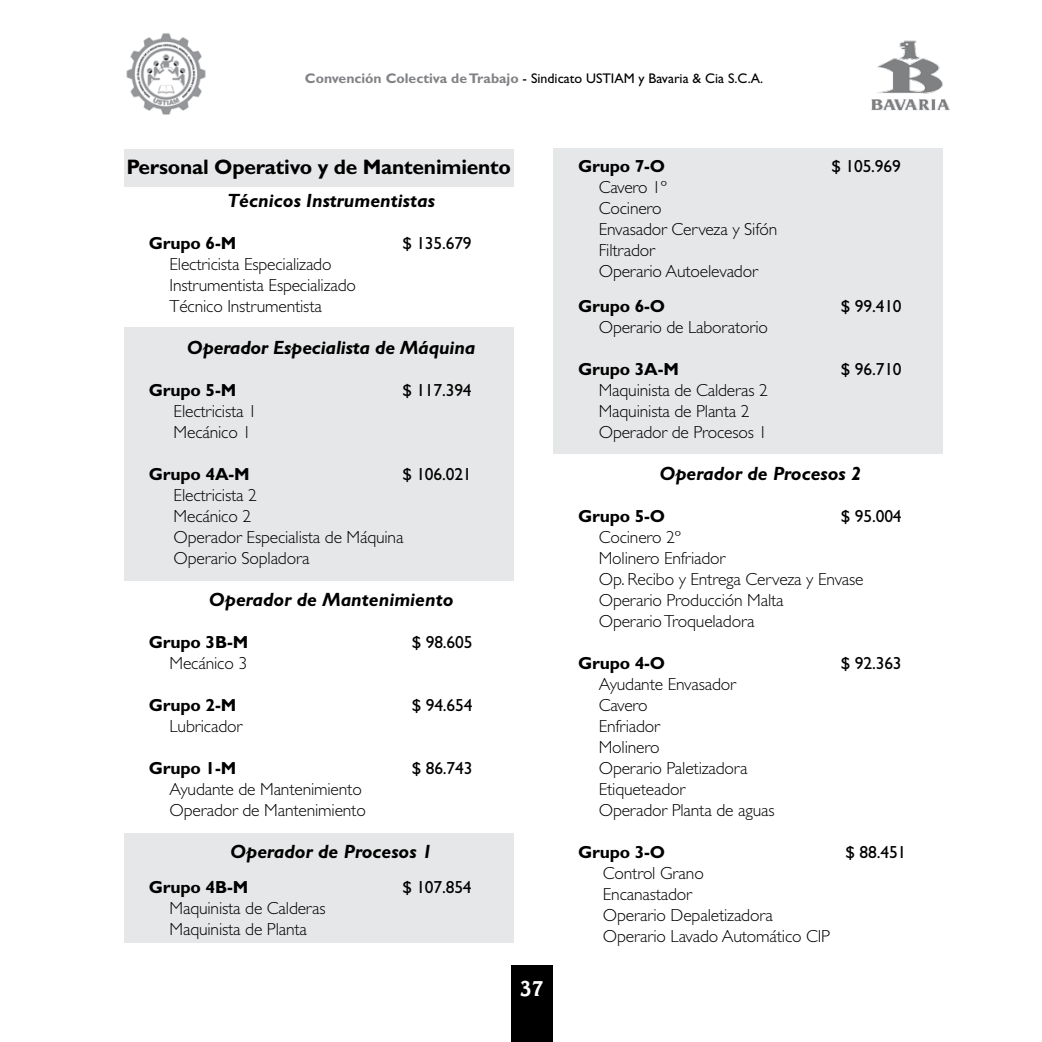
<style>
.page{position:relative;width:1042px;height:1042px;background:#fff}
.page>*{position:absolute;margin:0;border:0;box-sizing:border-box;transform-origin:0 0}
.t1{font:700 21px "Gill Sans";letter-spacing:-.01em;color:#000}
.t2{font:700 21px "Cantoria";color:#fff}
.t3{font:italic 700 19.25px "Gill Sans";color:#000}
.t4{font:300 17.5px/21px "Gill Sans";letter-spacing:-.01em;color:#000}
.t5{font:700 17.5px "Gill Sans";letter-spacing:-.01em;color:#000}
.t6{font:17.5px "Gill Sans";letter-spacing:-.01em;color:#000}
.t7{font:14px "Gill Sans";color:#000}
.s1{font-weight:700;color:#808285}
</style>
<div class="page">
<img style="left:871px;top:40px;width:79px;height:71px">
<img style="left:126px;top:33px;width:80px;height:82px">
<div style="left:511px;top:965px;width:42px;height:77px;background:#000"></div>
<div style="left:553px;top:149px;width:390px;height:305px;background:#e6e7e8"></div>
<div style="left:124px;top:833px;width:389px;height:110px;background:#e6e7e8"></div>
<div style="left:124px;top:327px;width:389px;height:253px;background:#e6e7e8"></div>
<div style="left:124px;top:149px;width:389px;height:37px;background:#e6e7e8"></div>
<p class="t7" style="left:305px;top:70px;width:460px"><span class="s1">Convención Colectiva de Trabajo</span> - Sindicato USTIAM y Bavaria &amp; Cia S.C.A.</p>
<p class="t1" style="left:126px;top:154px;width:386px">Personal Operativo y de Mantenimiento</p>
<p class="t3" style="left:227px;top:189px;width:209px">Técnicos Instrumentistas</p>
<p class="t5" style="left:149px;top:233px;width:89px">Grupo 6-M</p>
<p class="t6" style="left:402px;top:233px;width:71px">$ 135.679</p>
<p class="t4" style="left:170px;top:254px;width:188px">Electricista Especializado<br>Instrumentista Especializado<br>Técnico Instrumentista</p>
<p class="t3" style="left:187px;top:336px;width:290px">Operador Especialista de Máquina</p>
<p class="t5" style="left:149px;top:380px;width:89px">Grupo 5-M</p>
<p class="t6" style="left:402px;top:380px;width:71px">$ 117.394</p>
<p class="t4" style="left:174px;top:401px;width:85px">Electricista 1<br>Mecánico 1</p>
<p class="t5" style="left:149px;top:464px;width:102px">Grupo 4A-M</p>
<p class="t6" style="left:402px;top:464px;width:71px">$ 106.021</p>
<p class="t4" style="left:174px;top:485px;width:231px">Electricista 2<br>Mecánico 2<br>Operador Especialista de Máquina<br>Operario Sopladora</p>
<p class="t3" style="left:209px;top:588px;width:246px">Operador de Mantenimiento</p>
<p class="t5" style="left:149px;top:632px;width:101px">Grupo 3B-M</p>
<p class="t6" style="left:412px;top:632px;width:62px">$ 98.605</p>
<p class="t4" style="left:170px;top:653px;width:79px">Mecánico 3</p>
<p class="t5" style="left:149px;top:695px;width:89px">Grupo 2-M</p>
<p class="t6" style="left:412px;top:695px;width:62px">$ 94.654</p>
<p class="t4" style="left:170px;top:716px;width:74px">Lubricador</p>
<p class="t5" style="left:149px;top:758px;width:89px">Grupo 1-M</p>
<p class="t6" style="left:412px;top:758px;width:62px">$ 86.743</p>
<p class="t4" style="left:170px;top:779px;width:198px">Ayudante de Mantenimiento<br>Operador de Mantenimiento</p>
<p class="t3" style="left:230px;top:840px;width:203px">Operador de Procesos 1</p>
<p class="t5" style="left:149px;top:877px;width:101px">Grupo 4B-M</p>
<p class="t6" style="left:402px;top:877px;width:71px">$ 107.854</p>
<p class="t4" style="left:170px;top:898px;width:157px">Maquinista de Calderas<br>Maquinista de Planta</p>
<p class="t2" style="left:520px;top:976px;width:26px">37</p>
<p class="t5" style="left:578px;top:156px;width:89px">Grupo 7-O</p>
<p class="t6" style="left:831px;top:156px;width:71px">$ 105.969</p>
<p class="t4" style="left:599px;top:177px;width:180px">Cavero 1º<br>Cocinero<br>Envasador Cerveza y Sifón<br>Filtrador<br>Operario Autoelevador</p>
<p class="t5" style="left:578px;top:296px;width:89px">Grupo 6-O</p>
<p class="t6" style="left:841px;top:296px;width:62px">$ 99.410</p>
<p class="t4" style="left:599px;top:317px;width:171px">Operario de Laboratorio</p>
<p class="t5" style="left:578px;top:359px;width:102px">Grupo 3A-M</p>
<p class="t6" style="left:841px;top:359px;width:62px">$ 96.710</p>
<p class="t4" style="left:599px;top:380px;width:171px">Maquinista de Calderas 2<br>Maquinista de Planta 2<br>Operador de Procesos 1</p>
<p class="t3" style="left:659px;top:462px;width:203px">Operador de Procesos 2</p>
<p class="t5" style="left:578px;top:506px;width:89px">Grupo 5-O</p>
<p class="t6" style="left:841px;top:506px;width:62px">$ 95.004</p>
<p class="t4" style="left:599px;top:527px;width:266px">Cocinero 2º<br>Molinero Enfriador<br>Op. Recibo y Entrega Cerveza y Envase<br>Operario Producción Malta<br>Operario Troqueladora</p>
<p class="t5" style="left:578px;top:653px;width:89px">Grupo 4-O</p>
<p class="t6" style="left:841px;top:653px;width:62px">$ 92.363</p>
<p class="t4" style="left:599px;top:674px;width:177px">Ayudante Envasador<br>Cavero<br>Enfriador<br>Molinero<br>Operario Paletizadora<br>Etiqueteador<br>Operador Planta de aguas</p>
<p class="t5" style="left:578px;top:842px;width:89px">Grupo 3-O</p>
<p class="t6" style="left:845px;top:842px;width:62px">$ 88.451</p>
<p class="t4" style="left:603px;top:863px;width:229px">Control Grano<br>Encanastador<br>Operario Depaletizadora<br>Operario Lavado Automático CIP</p>
</div>
